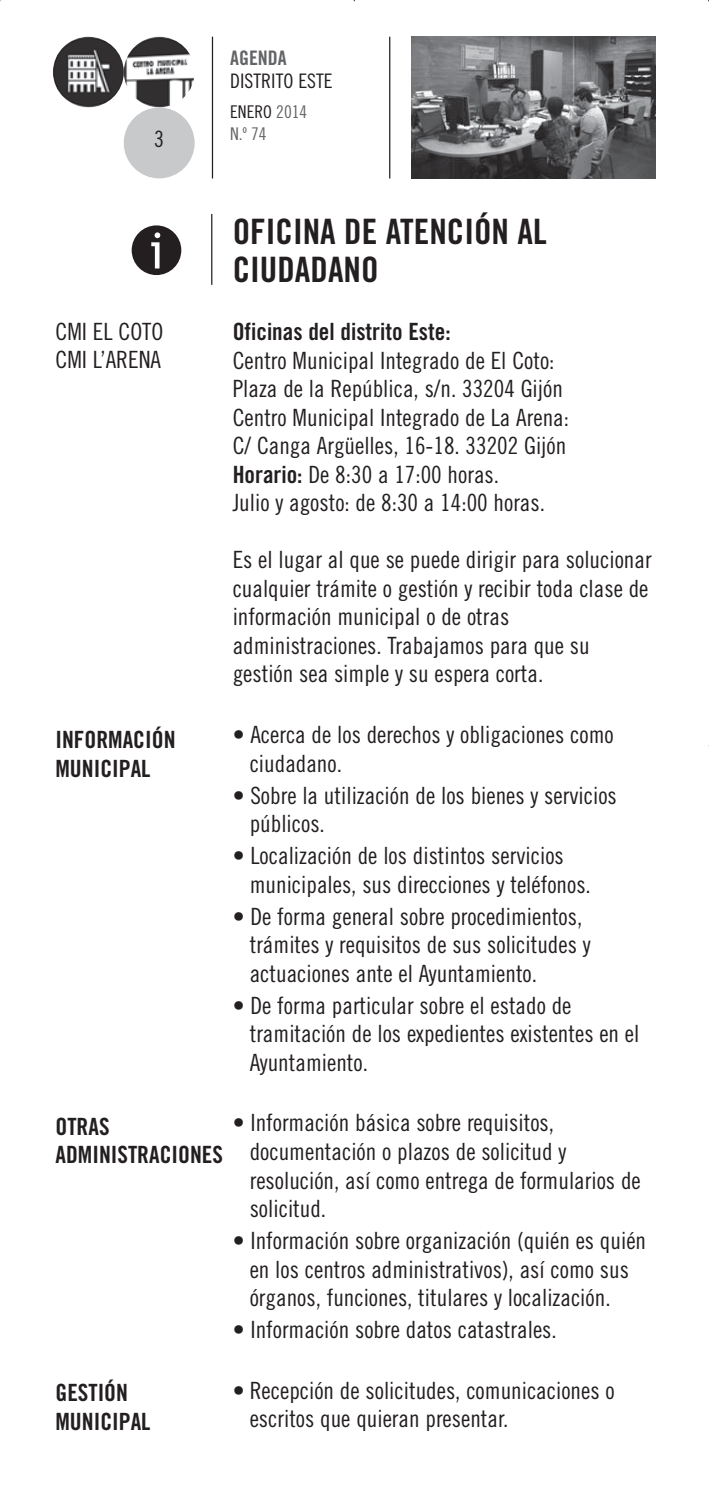
<style>
.page{position:relative;width:709px;height:1489px;background:#fff}
.page>*{position:absolute;margin:0;border:0;box-sizing:border-box;transform-origin:0 0}
.t1{font:50px "Trebuchet MS";color:#fff}
.t2{font:35px/37.5px "Trade Gothic Bold Cond Twenty";color:#231f20}
.t3{font:23.75px/28.5px "Trade Gothic Cond Eighteen";color:#231f20}
.t4{font:23.75px/28.5px "Trade Gothic Bold Cond Twenty";color:#231f20}
.t5{font:22.5px "Trade Gothic Cond Eighteen";color:#231f20}
.t6{font:20px "Trade Gothic Cond Eighteen";color:#231f20}
.t7{font:20px "Trade Gothic Bold Cond Twenty";color:#636466}
.t8{font:17.5px/22.5px "Trade Gothic Cond Eighteen";color:#636466}
.s1{color:#231f20}
.s2{font-family:"Trade Gothic Bold Cond Twenty"}
</style>
<div class="page">
<img style="left:411px;top:37px;width:244px;height:141px">
<hr style="left:212px;top:37px;width:1px;height:141px;background:#231f20">
<hr style="left:389px;top:37px;width:1px;height:141px;background:#231f20">
<div style="left:124px;top:107px;width:71px;height:71px;background:#c7c9cb;border-radius:50%"></div>
<img style="left:124px;top:37px;width:71px;height:70px;border-radius:50%">
<img style="left:53px;top:37px;width:71px;height:70px;border-radius:50%">
<div style="left:132px;top:225px;width:49px;height:50px;background:#231f20;border-radius:50%"></div>
<hr style="left:211px;top:214px;width:1px;height:71px;background:#231f20">
<p class="t5" style="left:154px;top:131px;width:11px">3</p>
<p class="t7" style="left:230px;top:51px;width:58px">AGENDA</p>
<p class="t6" style="left:230px;top:73px;width:104px">DISTRITO ESTE</p>
<p class="t8" style="left:230px;top:102px;width:79px"><span class="s1">ENERO</span> 2014<br>N.º 74</p>
<h1 class="t1" style="left:149px;top:222px;width:16px">i</h1>
<h2 class="t2" style="left:233px;top:216px;width:315px">OFICINA DE ATENCIÓN AL<br>CIUDADANO</h2>
<p class="t3" style="left:55px;top:319px;width:109px">CMI EL COTO<br>CMI L’ARENA</p>
<p class="t4" style="left:55px;top:727px;width:122px">INFORMACIÓN<br>MUNICIPAL</p>
<p class="t4" style="left:55px;top:1113px;width:169px">OTRAS<br>ADMINISTRACIONES</p>
<p class="t4" style="left:233px;top:319px;width:219px">Oficinas del distrito Este:</p>
<p class="t3" style="left:233px;top:348px;width:338px">Centro Municipal Integrado de El Coto:<br>Plaza de la República, s/n. 33204 Gijón Centro Municipal Integrado de La Arena:<br>C/ Canga Argüelles, 16-18. 33202 Gijón <span class="s2">Horario:</span> De 8:30 a 17:00 horas.<br>Julio y agosto: de 8:30 a 14:00 horas.</p>
<p class="t3" style="left:233px;top:547px;width:420px">Es el lugar al que se puede dirigir para solucionar cualquier trámite o gestión y recibir toda clase de información municipal o de otras administraciones. Trabajamos para que su gestión sea simple y su espera corta.</p>
<p class="t3" style="left:250px;top:722px;width:365px;text-indent:-17px">• Acerca de los derechos y obligaciones como ciudadano.</p>
<p class="t3" style="left:250px;top:782px;width:368px;text-indent:-17px">• Sobre la utilización de los bienes y servicios públicos.</p>
<p class="t3" style="left:250px;top:843px;width:343px;text-indent:-17px">• Localización de los distintos servicios municipales, sus direcciones y teléfonos.</p>
<p class="t3" style="left:250px;top:903px;width:342px;text-indent:-17px">• De forma general sobre procedimientos, trámites y requisitos de sus solicitudes y actuaciones ante el Ayuntamiento.</p>
<p class="t3" style="left:250px;top:993px;width:391px;text-indent:-17px">• De forma particular sobre el estado de tramitación de los expedientes existentes en el<br>Ayuntamiento.</p>
<p class="t3" style="left:250px;top:1110px;width:392px;text-indent:-17px">• Información básica sobre requisitos, documentación o plazos de solicitud y resolución, así como entrega de formularios de solicitud.</p>
<p class="t3" style="left:250px;top:1228px;width:398px;text-indent:-17px">• Información sobre organización (quién es quién en los centros administrativos), así como sus órganos, funciones, titulares y localización.</p>
<p class="t3" style="left:233px;top:1317px;width:325px">• Información sobre datos catastrales.</p>
<p class="t4" style="left:55px;top:1380px;width:96px">GESTIÓN<br>MUNICIPAL</p>
<p class="t3" style="left:250px;top:1377px;width:366px;text-indent:-17px">• Recepción de solicitudes, comunicaciones o escritos que quieran presentar.</p>
</div>
